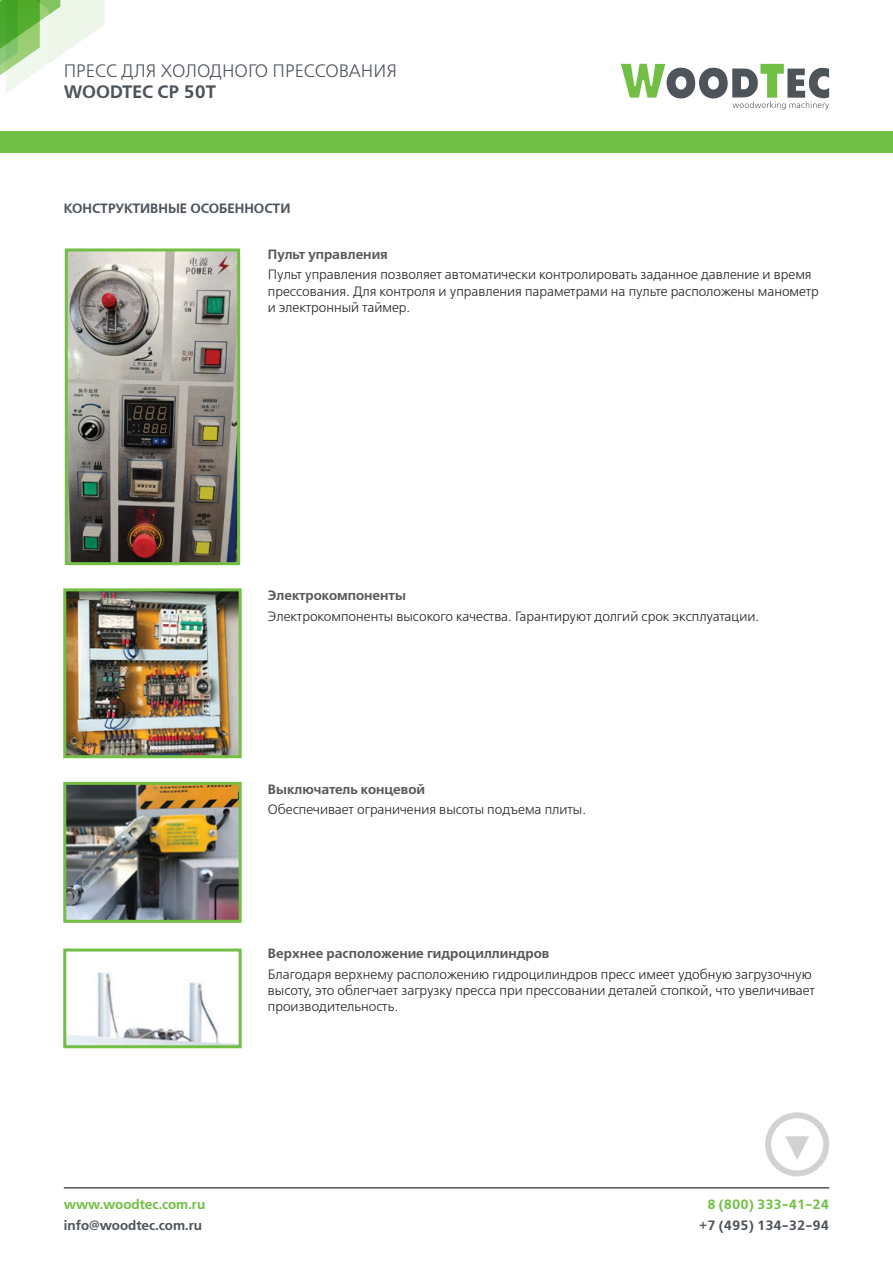
<style>
.page{position:relative;width:893px;height:1263px;background:#fff}
.page>*{position:absolute;margin:0;border:0;box-sizing:border-box;transform-origin:0 0}
.t1{font:18px "Free Set Light C";color:#4d545a}
.t2{font:18px "Free Set Demi C";color:#4d545a}
.t3{font:13.5px/16.2px "Free Set Light C";color:#231f20}
.t4{font:13.5px "Free Set Demi C";color:#57585a}
.t5{font:13.5px "Free Set Demi C";color:#4d545a}
.t6{font:13.5px "Free Set Demi C";color:#71bf44}
</style>
<div class="page">
<svg style="left:0;top:0;width:105px;height:93px"></svg>
<svg style="left:621px;top:64px;width:208px;height:46px"></svg>
<div style="left:0;top:131px;width:893px;height:21px;background:#71bf44"></div>
<hr style="left:64px;top:1187px;width:765px;height:1px;background:#4d545a">
<div style="left:765px;top:1112px;width:64px;height:64px;border:6px solid #d1d2d4;border-radius:50%"></div>
<svg style="left:785px;top:1136px;width:24px;height:24px"></svg>
<img style="left:69px;top:252px;width:167px;height:309px">
<div style="left:65px;top:248px;width:175px;height:317px;border:3px solid #73bf44"></div>
<img style="left:63px;top:588px;width:179px;height:171px">
<img style="left:63px;top:781px;width:179px;height:142px">
<svg style="left:63px;top:948px;width:179px;height:101px"></svg>
<h1 class="t1" style="left:64px;top:61px;width:335px">ПРЕСС ДЛЯ ХОЛОДНОГО ПРЕССОВАНИЯ</h1>
<h1 class="t2" style="left:64px;top:82px;width:154px">WOODTEC СР 50T</h1>
<p class="t5" style="left:64px;top:201px;width:228px">КОНСТРУКТИВНЫЕ ОСОБЕННОСТИ</p>
<p class="t4" style="left:268px;top:246px;width:121px">Пульт управления</p>
<p class="t3" style="left:268px;top:267px;width:552px">Пульт управления позволяет автоматически контролировать заданное давление и время прессования. Для контроля и управления параметрами на пульте расположены манометр и электронный таймер.</p>
<p class="t4" style="left:268px;top:588px;width:140px">Электрокомпоненты</p>
<p class="t3" style="left:268px;top:609px;width:493px">Электрокомпоненты высокого качества. Гарантируют долгий срок эксплуатации.</p>
<p class="t4" style="left:268px;top:781px;width:159px">Выключатель концевой</p>
<p class="t3" style="left:268px;top:802px;width:320px">Обеспечивает ограничения высоты подъема плиты.</p>
<p class="t4" style="left:268px;top:946px;width:283px">Верхнее расположение гидроциллиндров</p>
<p class="t3" style="left:268px;top:967px;width:548px">Благодаря верхнему расположению гидроцилиндров пресс имеет удобную загрузочную высоту, это облегчает загрузку пресса при прессовании деталей стопкой, что увеличивает производительность.</p>
<p class="t6" style="left:64px;top:1197px;width:143px">www.woodtec.com.ru</p>
<p class="t5" style="left:64px;top:1218px;width:140px">info@woodtec.com.ru</p>
<p class="t6" style="left:707px;top:1197px;width:123px">8 (800) 333-41-24</p>
<p class="t5" style="left:699px;top:1217px;width:131px">+7 (495) 134-32-94</p>
</div>
